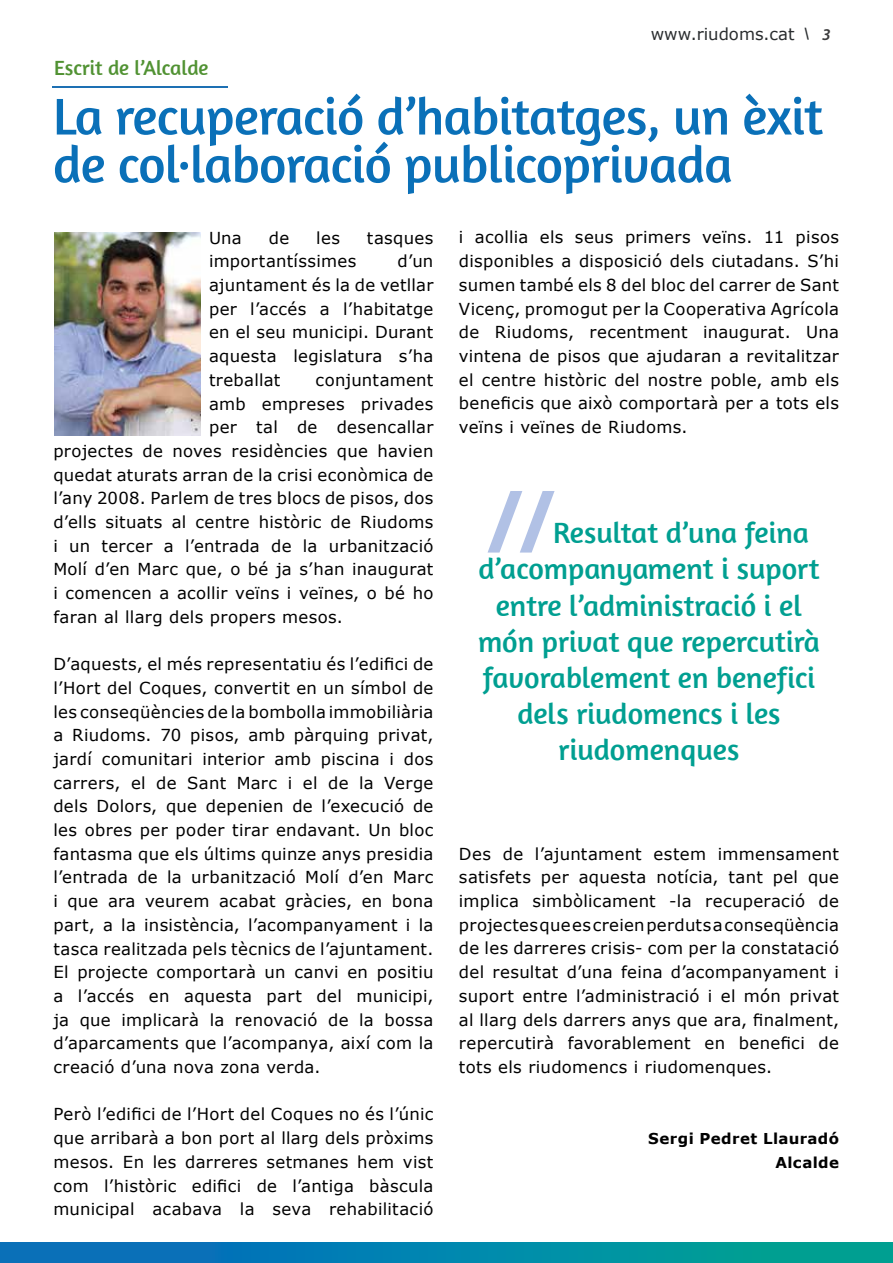
<style>
.page{position:relative;width:893px;height:1263px;background:#fff}
.page>*{position:absolute;margin:0;border:0;box-sizing:border-box;transform-origin:0 0}
.t1{font:700 72px "Amaranth";color:#b1c1e5}
.t2{font:52.5px/48px "Amaranth";letter-spacing:-.01em;color:#0a70b8}
.t3{font:30px "Amaranth";color:#009f91}
.t4{font:21px "Amaranth";color:#519233}
.t5{font:16.5px/23.7px "Verdana";letter-spacing:.02em;color:#000;text-align:justify}
.t6{font:16.5px "Verdana";color:#2a2d2f}
.t7{font:700 15px/23.7px "Verdana";letter-spacing:.025em;color:#000;text-align:right}
.s1{font-family:"Myriad Pro";font-weight:600;font-style:italic}
.s2{font-family:"Myriad Pro";font-weight:600;font-style:italic;color:#3c3c3d}
</style>
<div class="page">
<hr style="left:0;top:1242px;width:2px;height:21px;background:#0a70b8">
<div style="left:2px;top:1242px;width:891px;height:21px;background:linear-gradient(to right,#0868c2,#00a691)"></div>
<hr style="left:52px;top:86px;width:176px;height:2px;background:#1d70b3">
<img style="left:54px;top:232px;width:146px;height:203px">
<p class="t4" style="left:54px;top:55px;width:156px">Escrit de l’Alcalde</p>
<p class="t6" style="left:651px;top:22px;width:181px">www.riudoms.cat <span class="s1">\</span> <span class="s2">3</span></p>
<h2 class="t2" style="left:53px;top:92px;width:771px">La recuperació d’habitatges, un èxit de col·laboració publicoprivada</h2>
<p class="t5" style="left:209px;top:226px;width:34px">Una</p>
<p class="t5" style="left:269px;top:226px;width:22px">de</p>
<p class="t5" style="left:316px;top:226px;width:25px">les</p>
<p class="t5" style="left:367px;top:226px;width:68px">tasques</p>
<p class="t5" style="left:209px;top:249px;width:149px">importantíssimes</p>
<p class="t5" style="left:209px;top:249px;width:226px;text-indent:188px">d’un ajuntament és la de vetllar per l’accés a l’habitatge en el seu municipi. Durant aquesta legislatura s’ha treballat</p>
<p class="t5" style="left:316px;top:368px;width:119px">conjuntament</p>
<p class="t5" style="left:209px;top:391px;width:226px">amb empreses privades</p>
<p class="t5" style="left:209px;top:415px;width:226px">per tal de desencallar</p>
<p class="t5" style="left:53px;top:439px;width:382px">projectes de noves residències que havien</p>
<p class="t5" style="left:53px;top:463px;width:382px">quedat aturats arran de la crisi econòmica de</p>
<p class="t5" style="left:53px;top:486px;width:382px">l’any 2008. Parlem de tres blocs de pisos, dos</p>
<p class="t5" style="left:53px;top:510px;width:382px">d’ells situats al centre històric de Riudoms</p>
<p class="t5" style="left:53px;top:534px;width:382px">i un tercer a l’entrada de la urbanització</p>
<p class="t5" style="left:53px;top:557px;width:382px">Molí d’en Marc que, o bé ja s’han inaugurat</p>
<p class="t5" style="left:53px;top:581px;width:382px">i comencen a acollir veïns i veïnes, o bé ho</p>
<p class="t5" style="left:53px;top:605px;width:291px">faran al llarg dels propers mesos.</p>
<p class="t5" style="left:53px;top:652px;width:382px">D’aquests, el més representatiu és l’edifici de l’Hort del Coques, convertit en un símbol de les conseqüències de la bombolla immobiliària a Riudoms. 70 pisos, amb pàrquing privat, jardí comunitari interior amb piscina i dos carrers, el de Sant Marc i el de la Verge dels Dolors, que depenien de l’execució de les obres per poder tirar endavant. Un bloc fantasma que els últims quinze anys presidia l’entrada de la urbanització Molí d’en Marc i que ara veurem acabat gràcies, en bona part, a la insistència, l’acompanyament i la tasca realitzada pels tècnics de l’ajuntament.<br>El projecte comportarà un canvi en positiu a l’accés en aquesta part del municipi, ja que implicarà la renovació de la bossa d’aparcaments que l’acompanya, així com la creació d’una nova zona verda.</p>
<p class="t5" style="left:53px;top:1102px;width:382px">Però l’edifici de l’Hort del Coques no és l’únic que arribarà a bon port al llarg dels pròxims mesos. En les darreres setmanes hem vist com l’històric edifici de l’antiga bàscula municipal acabava la seva rehabilitació</p>
<p class="t5" style="left:459px;top:225px;width:382px">i acollia els seus primers veïns. 11 pisos disponibles a disposició dels ciutadans. S’hi sumen també els 8 del bloc del carrer de Sant Vicenç, promogut per la Cooperativa Agrícola de Riudoms, recentment inaugurat. Una vintena de pisos que ajudaran a revitalitzar el centre històric del nostre poble, amb els beneficis que això comportarà per a tots els veïns i veïnes de Riudoms.</p>
<h1 class="t1" style="left:489px;top:473px;width:66px">//</h1>
<h3 class="t3" style="left:553px;top:516px;width:257px">Resultat d’una feina</h3>
<h3 class="t3" style="left:478px;top:552px;width:343px">d’acompanyament i suport</h3>
<h3 class="t3" style="left:496px;top:588px;width:308px">entre l’administració i el</h3>
<h3 class="t3" style="left:478px;top:624px;width:343px">món privat que repercutirà</h3>
<h3 class="t3" style="left:483px;top:660px;width:334px">favorablement en benefici</h3>
<h3 class="t3" style="left:517px;top:696px;width:265px">dels riudomencs i les</h3>
<h3 class="t3" style="left:559px;top:732px;width:182px">riudomenques</h3>
<p class="t5" style="left:459px;top:842px;width:382px">Des de l’ajuntament estem immensament satisfets per aquesta notícia, tant pel que implica simbòlicament -la recuperació de projectes que es creien perduts a conseqüència de les darreres crisis- com per la constatació del resultat d’una feina d’acompanyament i suport entre l’administració i el món privat al llarg dels darrers anys que ara, finalment, repercutirà favorablement en benefici de tots els riudomencs i riudomenques.</p>
<p class="t7" style="left:648px;top:1127px;width:192px">Sergi Pedret Llauradó<br>Alcalde</p>
</div>
